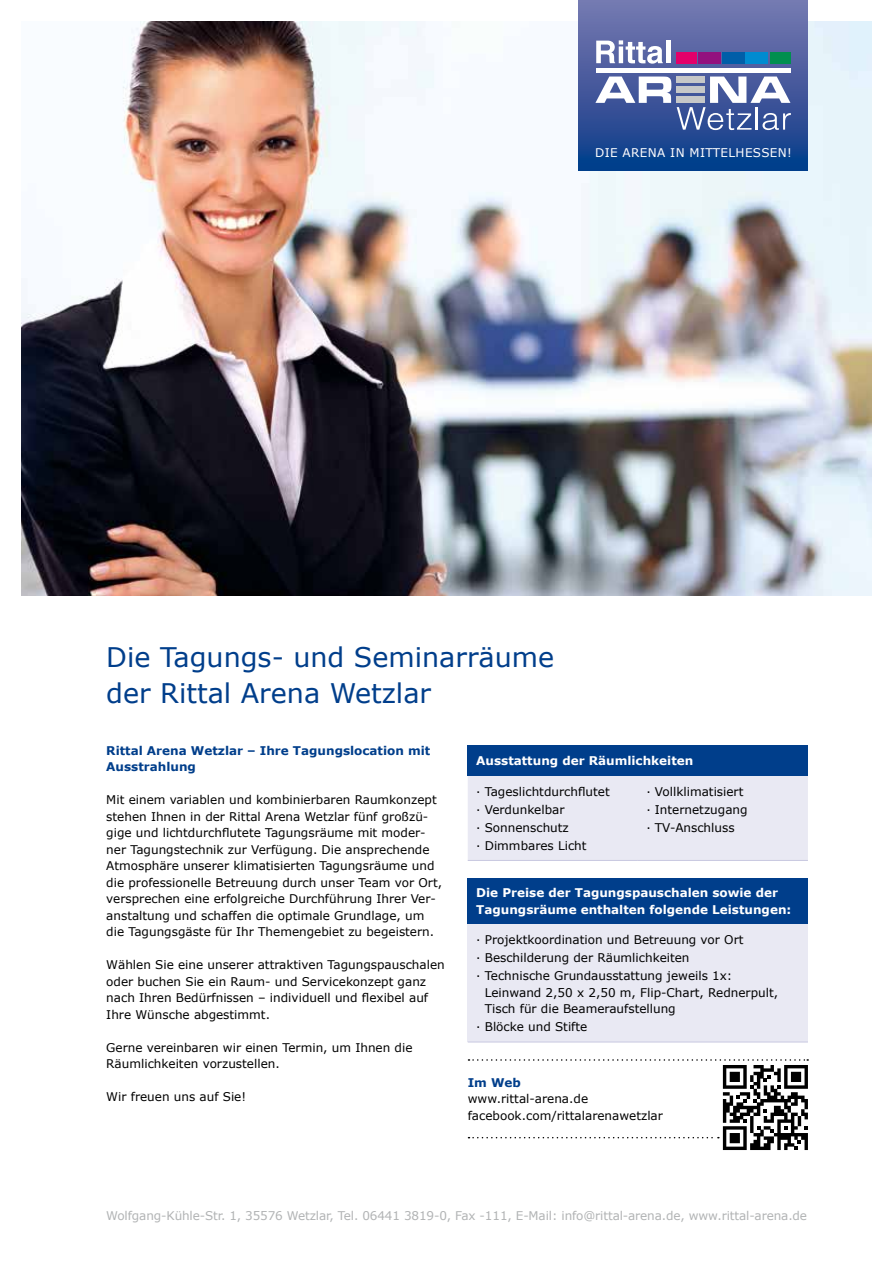
<style>
.page{position:relative;width:893px;height:1263px;background:#fff}
.page>*{position:absolute;margin:0;border:0;box-sizing:border-box;transform-origin:0 0}
.t1{font:27px/36px "Verdana";color:#003e8b}
.t2{font:12px/16.5px "Verdana";color:#000}
.t3{font:12px "Verdana";letter-spacing:-.01em;color:#b1b3b4}
.t4{font:700 12px/16.5px "Verdana";color:#fff}
.t5{font:700 12px/16.5px "Verdana";color:#003e8b}
.t6{font:12px "Verdana";letter-spacing:.03em;color:#fff}
</style>
<div class="page">
<div style="left:468px;top:745px;width:340px;height:31px;background:#003e8b"></div>
<div style="left:468px;top:776px;width:340px;height:84px;background:#e9e9f3"></div>
<hr style="left:468px;top:860px;width:170px;height:1px;background:#c8c8e0">
<hr style="left:638px;top:860px;width:170px;height:1px;background:#c8c8e0">
<div style="left:468px;top:878px;width:340px;height:46px;background:#003e8b"></div>
<div style="left:468px;top:924px;width:340px;height:118px;background:#e9e9f3"></div>
<hr style="left:468px;top:1042px;width:340px;height:1px;background:#c8c8e0">
<img style="left:21px;top:21px;width:851px;height:574px">
<svg style="left:578px;top:0;width:230px;height:170px;background:#415b9d"></svg>
<div style="left:596px;top:68px;width:194px;height:5px;background:#fff"></div>
<div style="left:722px;top:52px;width:22px;height:12px;background:#005ea8"></div>
<div style="left:698px;top:52px;width:22px;height:12px;background:#93117e"></div>
<div style="left:676px;top:52px;width:20px;height:12px;background:#e3006a"></div>
<div style="left:770px;top:52px;width:20px;height:12px;background:#008f4f"></div>
<div style="left:745px;top:52px;width:23px;height:12px;background:#008bd0"></div>
<div style="left:676px;top:76px;width:29px;height:7px;background:#c6c7c8"></div>
<div style="left:676px;top:87px;width:29px;height:6px;background:#c6c7c8"></div>
<div style="left:676px;top:97px;width:29px;height:6px;background:#c6c7c8"></div>
<svg style="left:595px;top:77px;width:76px;height:26px"></svg>
<svg style="left:677px;top:77px;width:114px;height:53px"></svg>
<svg style="left:596px;top:40px;width:67px;height:24px"></svg>
<hr style="left:666px;top:41px;width:4px;height:22px;background:#fff">
<svg style="left:468px;top:1059px;width:340px;height:91px"></svg>
<p class="t6" style="left:595px;top:145px;width:198px">Die Arena in Mittelhessen!</p>
<h1 class="t1" style="left:106px;top:640px;width:449px">Die Tagungs- und Seminarräume der Rittal Arena Wetzlar</h1>
<p class="t5" style="left:106px;top:742px;width:325px">Rittal Arena Wetzlar – Ihre Tagungslocation mit<br>Ausstrahlung</p>
<p class="t2" style="left:106px;top:792px;width:337px">Mit einem variablen und kombinierbaren Raumkonzept stehen Ihnen in der Rittal Arena Wetzlar fünf großzü&shy;gige und lichtdurchflutete Tagungsräume mit moder&shy;ner Tagungstechnik zur Verfügung. Die ansprechende Atmosphäre unserer klimatisierten Tagungsräume und die professionelle Betreuung durch unser Team vor Ort, versprechen eine erfolgreiche Durchführung Ihrer Ver&shy;anstaltung und schaffen die optimale Grundlage, um die Tagungsgäste für Ihr Themengebiet zu begeistern.</p>
<p class="t2" style="left:106px;top:957px;width:340px">Wählen Sie eine unserer attraktiven Tagungspauschalen oder buchen Sie ein Raum- und Servicekonzept ganz nach Ihren Bedürfnissen – individuell und flexibel auf Ihre Wünsche abgestimmt.</p>
<p class="t2" style="left:106px;top:1039px;width:308px">Gerne vereinbaren wir einen Termin, um Ihnen die<br>Räumlichkeiten vorzustellen.</p>
<p class="t2" style="left:106px;top:1089px;width:141px">Wir freuen uns auf Sie!</p>
<p class="t4" style="left:476px;top:753px;width:219px">Ausstattung der Räumlichkeiten</p>
<p class="t2" style="left:476px;top:783px;width:135px;line-height:18px">· Tageslichtdurchflutet · Verdunkelbar<br>· Sonnenschutz<br>· Dimmbares Licht</p>
<p class="t2" style="left:646px;top:783px;width:103px;line-height:18px">· Vollklimatisiert · Internetzugang · TV-Anschluss</p>
<p class="t4" style="left:476px;top:885px;width:317px">Die Preise der Tagungspauschalen sowie der<br>Tagungsräume enthalten folgende Leistungen:</p>
<p class="t2" style="left:476px;top:931px;width:269px;line-height:18px">· Projektkoordination und Betreuung vor Ort · Beschilderung der Räumlichkeiten<br>· Technische Grundausstattung jeweils 1x:</p>
<p class="t2" style="left:485px;top:984px;width:295px">Leinwand 2,50 x 2,50 m, Flip-Chart, Rednerpult,<br>Tisch für die Beameraufstellung</p>
<p class="t2" style="left:476px;top:1019px;width:113px">· Blöcke und Stifte</p>
<p class="t5" style="left:468px;top:1074px;width:55px">Im Web</p>
<p class="t2" style="left:468px;top:1091px;width:197px">www.rittal-arena.de facebook.com/rittalarenawetzlar</p>
<p class="t3" style="left:106px;top:1208px;width:702px">Wolfgang-Kühle-Str. 1, 35576 Wetzlar, Tel. 06441 3819-0, Fax -111, E-Mail: info@rittal-arena.de, www.rittal-arena.de</p>
</div>
